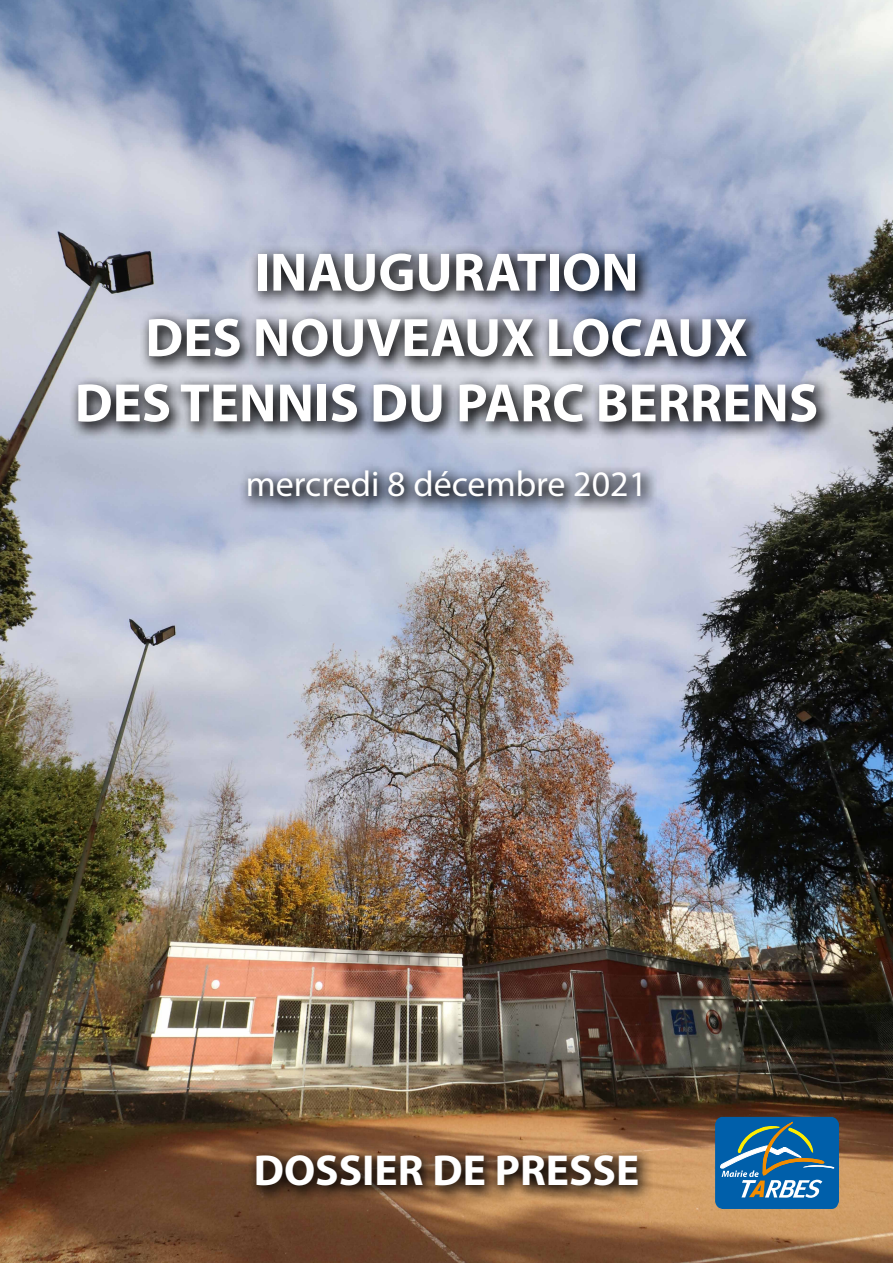
<style>
.page{position:relative;width:893px;height:1263px;background:#fff}
.page>*{position:absolute;margin:0;border:0;box-sizing:border-box;transform-origin:0 0}
.t1{font:700 54.45px/65.4px "Myriad Pro";color:#fff;text-align:center}
.t2{font:700 43.5px "Myriad Pro";color:#fff}
.t3{font:36px "Myriad Pro";color:#fff}
</style>
<div class="page">
<img style="left:0;top:0;width:893px;height:1263px">
<svg style="left:69px;top:244px;width:765px;height:196px;background:#838997"></svg>
<svg style="left:247px;top:1146px;width:408px;height:57px;background:#694a30"></svg>
<svg style="left:239px;top:462px;width:419px;height:52px;background:#8d95a7"></svg>
<svg style="left:715px;top:1117px;width:124px;height:92px;background:#2c74a4"></svg>
<p class="t1" style="left:75px;top:238px;width:745px">INAUGURATION<br>DES NOUVEAUX LOCAUX<br>DES TENNIS DU PARC BERRENS</p>
<p class="t3" style="left:246px;top:462px;width:403px">mercredi 8 décembre 2021</p>
<p class="t2" style="left:254px;top:1142px;width:387px">DOSSIER DE PRESSE</p>
</div>
